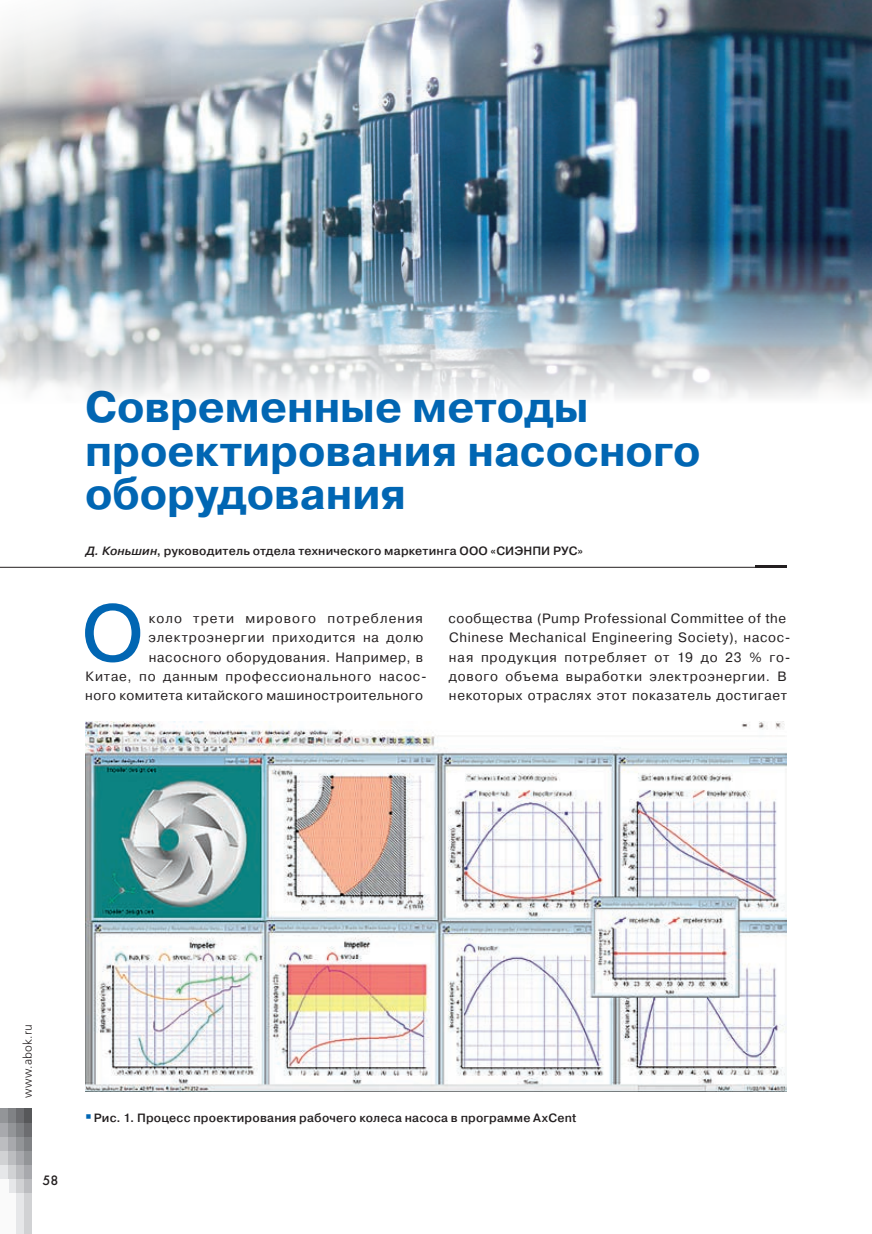
<style>
.page{position:relative;width:872px;height:1234px;background:#fff}
.page>*{position:absolute;margin:0;border:0;box-sizing:border-box;transform-origin:0 0}
.t1{font:82.05px "Free Set";color:#0166b3}
.t2{font:700 43.5px/43.5px "Pragmatica";color:#0166b3}
.t3{font:13.5px/19.2px "Pragmatica";letter-spacing:.055em;color:#231f20;text-align:right}
.t4{font:13.5px "Futura Futuris C";color:#231f20}
.t5{font:500 12px "Pragmatica";letter-spacing:.02em;color:#231f20}
.t6{font:12px "Free Set Light C";letter-spacing:.015em;color:#231f20}
.s1{font-style:italic}
</style>
<div class="page">
<div style="left:0;top:1108px;width:9px;height:14px;background:#939598"></div>
<div style="left:0;top:1122px;width:9px;height:14px;background:#a8a9ad"></div>
<div style="left:0;top:1136px;width:9px;height:14px;background:#bcbdc0"></div>
<div style="left:0;top:1150px;width:9px;height:15px;background:#d1d2d4"></div>
<div style="left:0;top:1165px;width:9px;height:14px;background:#e6e7e9"></div>
<div style="left:9px;top:1108px;width:7px;height:14px;background:#808285"></div>
<div style="left:9px;top:1122px;width:7px;height:14px;background:#939598"></div>
<div style="left:9px;top:1136px;width:7px;height:14px;background:#a8a9ad"></div>
<div style="left:9px;top:1150px;width:7px;height:15px;background:#bcbdc0"></div>
<div style="left:9px;top:1165px;width:7px;height:14px;background:#d1d2d4"></div>
<div style="left:9px;top:1179px;width:7px;height:14px;background:#e6e7e9"></div>
<div style="left:16px;top:1108px;width:8px;height:14px;background:#6c6d70"></div>
<div style="left:16px;top:1122px;width:8px;height:14px;background:#808285"></div>
<div style="left:16px;top:1136px;width:8px;height:14px;background:#939598"></div>
<div style="left:16px;top:1150px;width:8px;height:15px;background:#a8a9ad"></div>
<div style="left:16px;top:1165px;width:8px;height:14px;background:#bcbdc0"></div>
<div style="left:16px;top:1179px;width:8px;height:14px;background:#d1d2d4"></div>
<div style="left:24px;top:1108px;width:8px;height:14px;background:#57585a"></div>
<div style="left:24px;top:1122px;width:8px;height:14px;background:#6c6d70"></div>
<div style="left:24px;top:1136px;width:8px;height:14px;background:#808285"></div>
<div style="left:24px;top:1150px;width:8px;height:15px;background:#939598"></div>
<div style="left:24px;top:1165px;width:8px;height:14px;background:#a8a9ad"></div>
<div style="left:24px;top:1179px;width:8px;height:14px;background:#bcbdc0"></div>
<div style="left:0;top:1179px;width:9px;height:54px;background:#fafafa"></div>
<div style="left:9px;top:1193px;width:7px;height:40px;background:#fafafa"></div>
<div style="left:16px;top:1193px;width:8px;height:40px;background:#e6e7e9"></div>
<div style="left:24px;top:1193px;width:8px;height:40px;background:#d1d2d4"></div>
<hr style="left:756px;top:564px;width:31px;height:3px;background:#231f20">
<hr style="left:0;top:567px;width:787px;height:1px;background:#231f20">
<img style="left:85px;top:721px;width:702px;height:369px">
<img style="left:0;top:0;width:872px;height:398px">
<h2 class="t2" style="left:85px;top:386px;width:617px">Современные методы проектирования насосного оборудования</h2>
<p class="t5" style="left:86px;top:543px;width:499px"><span class="s1">Д. Коньшин</span>, руководитель отдела технического маркетинга ООО «СИЭНПИ РУС»</p>
<h1 class="t1" style="left:81px;top:579px;width:65px">О</h1>
<p class="t3" style="left:85px;top:609px;width:343px">коло трети мирового потребления электроэнергии приходится на долю насосного оборудования. Например, в<br>Китае, по данным профессионального насос&shy;ного комитета китайского машиностроительного</p>
<p class="t3" style="left:448px;top:609px;width:343px;text-align:left">сообщества (Pump Professional Committee of the Chinese Mechanical Engineering Society), насос&shy;ная продукция потребляет от 19 до 23 % го&shy;дового объема выработки электроэнергии. В некоторых отраслях этот показатель достигает</p>
<p class="t6" style="left:21px;top:1097px;width:75px;rotate:-90deg">www.abok.ru</p>
<p class="t4" style="left:43px;top:1171px;width:17px">58</p>
<p class="t5" style="left:94px;top:1109px;width:484px">Рис. 1. Процесс проектирования рабочего колеса насоса в программе AxCent</p>
</div>
